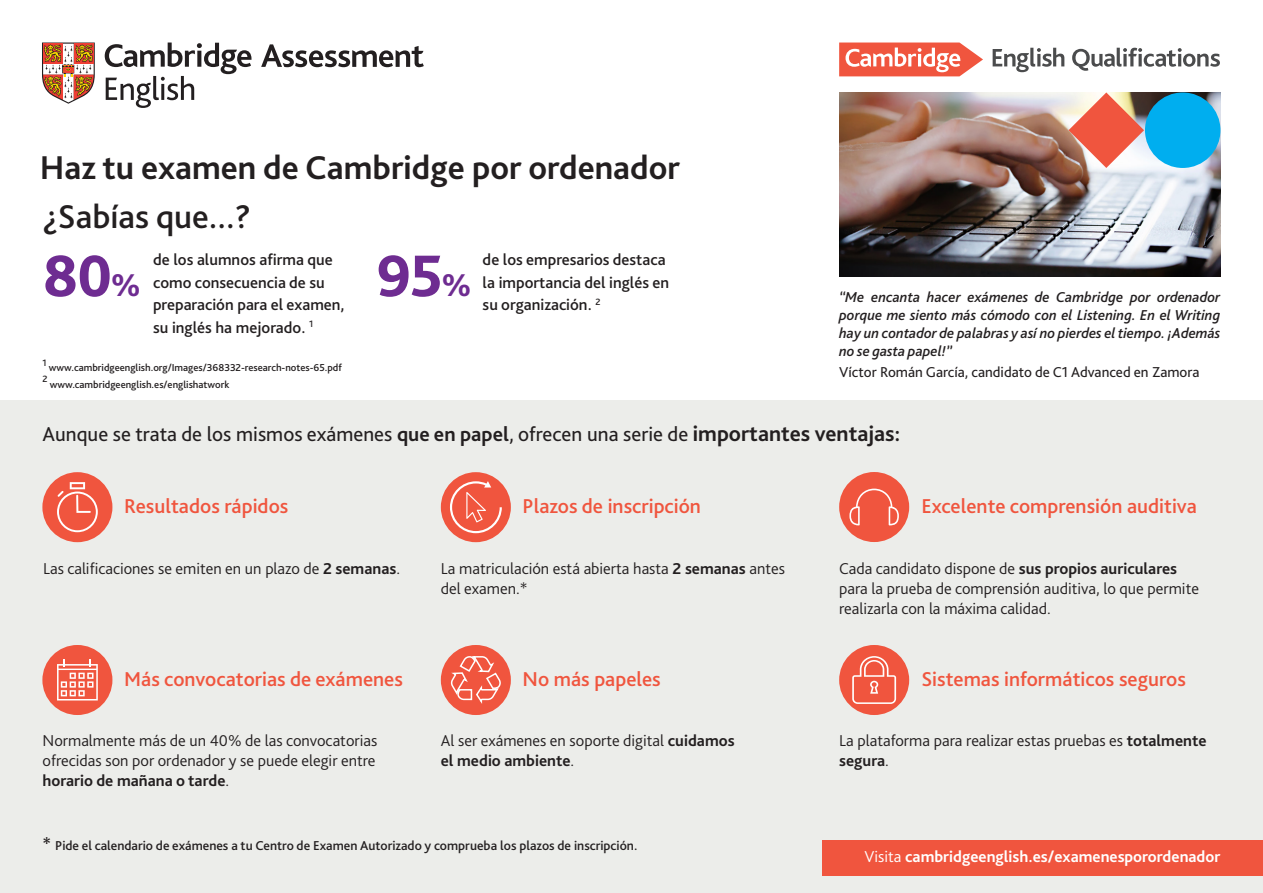
<style>
.page{position:relative;width:1263px;height:893px;background:#fff}
.page>*{position:absolute;margin:0;border:0;box-sizing:border-box;transform-origin:0 0}
.t1{font:800 61.5px "Bliss Pro";color:#6e2c91}
.t2{font:700 34.5px "Bliss Pro";color:#231f20}
.t3{font:500 34.5px "Bliss Pro";color:#231f20}
.t4{font:500 21px "Bliss Pro";color:#f0553e}
.t5{font:21px "Bliss Pro";color:#231f20}
.t6{font:300 16.5px/19.8px "Bliss Pro";color:#231f20}
.t7{font:500 16.5px/22.5px "Bliss Pro";color:#231f20}
.t8{font:700 16.5px "Bliss Pro";color:#fff}
.t9{font:italic 500 15px/18px "Bliss Pro";color:#231f20;text-align:justify}
.t10{font:15px "Bliss Pro";color:#231f20}
.t11{font:500 13.5px "Bliss Pro";color:#231f20}
.t12{font:500 10.5px "Bliss Pro";color:#231f20}
.t13{font:500 9.6px "Bliss Pro";color:#231f20}
.s1{font-size:33px}
.s2{font-weight:700}
.s3{font-weight:700;font-size:22.5px}
.s4{font-size:18px}
.s5{font-weight:300}
</style>
<div class="page">
<div style="left:0;top:400px;width:1263px;height:493px;background:#ecedea"></div>
<svg style="left:993px;top:48px;width:71px;height:24px"></svg>
<svg style="left:1072px;top:48px;width:148px;height:23px"></svg>
<svg style="left:839px;top:43px;width:144px;height:33px"></svg>
<svg style="left:261px;top:44px;width:163px;height:23px"></svg>
<svg style="left:105px;top:43px;width:146px;height:65px"></svg>
<svg style="left:42px;top:43px;width:53px;height:61px"></svg>
<div style="left:839px;top:472px;width:70px;height:70px;background:#f0553e;border-radius:50%"></div>
<svg style="left:849px;top:489px;width:50px;height:36px"></svg>
<div style="left:42px;top:645px;width:70px;height:70px;background:#f0553e;border-radius:50%"></div>
<svg style="left:57px;top:659px;width:41px;height:41px"></svg>
<div style="left:839px;top:645px;width:70px;height:70px;background:#f0553e;border-radius:50%"></div>
<svg style="left:852px;top:656px;width:44px;height:48px"></svg>
<div style="left:42px;top:472px;width:70px;height:70px;background:#f0553e;border-radius:50%"></div>
<svg style="left:57px;top:482px;width:41px;height:50px"></svg>
<div style="left:441px;top:645px;width:70px;height:70px;background:#f0553e;border-radius:50%"></div>
<svg style="left:449px;top:655px;width:53px;height:51px"></svg>
<div style="left:441px;top:472px;width:70px;height:70px;background:#f0553e;border-radius:50%"></div>
<svg style="left:450px;top:481px;width:52px;height:52px"></svg>
<div style="left:822px;top:840px;width:441px;height:35px;background:#f0553e"></div>
<img style="left:839px;top:92px;width:381px;height:185px">
<svg style="left:1068px;top:92px;width:76px;height:76px"></svg>
<div style="left:1145px;top:92px;width:75px;height:76px;background:#00aeef;border-radius:50%"></div>
<h2 class="t2" style="left:40px;top:146px;width:642px">Haz tu examen de Cambridge por ordenador</h2>
<h2 class="t3" style="left:43px;top:195px;width:210px">¿Sabías que...?</h2>
<p class="t7" style="left:153px;top:248px;width:193px">de los alumnos afirma que como consecuencia de su preparación para el examen, su inglés ha mejorado. <sup>1</sup></p>
<h1 class="t1" style="left:43px;top:238px;width:100px">80<span class="s1">%</span></h1>
<h1 class="t1" style="left:376px;top:238px;width:97px">95<span class="s1">%</span></h1>
<p class="t13" style="left:43px;top:356px;width:6px">1</p>
<p class="t12" style="left:49px;top:361px;width:295px">www.cambridgeenglish.org/Images/368332-research-notes-65.pdf</p>
<p class="t13" style="left:43px;top:373px;width:7px">2</p>
<p class="t12" style="left:50px;top:378px;width:181px">www.cambridgeenglish.es/englishatwork</p>
<p class="t7" style="left:483px;top:248px;width:188px">de los empresarios destaca la importancia del inglés en su organización.</p>
<p class="t13" style="left:595px;top:296px;width:7px">2</p>
<p class="t9" style="left:839px;top:288px;width:383px">“Me encanta hacer exámenes de Cambridge por ordenador porque me siento más cómodo con el Listening. En el Writing hay un contador de palabras y así no pierdes el tiempo. ¡Además no se gasta papel!”</p>
<p class="t10" style="left:839px;top:362px;width:362px">Víctor Román García, candidato de C1 Advanced en Zamora</p>
<p class="t5" style="left:43px;top:421px;width:859px">Aunque se trata de los mismos exámenes <span class="s2">que en papel</span>, ofrecen una serie de <span class="s3">importantes ventajas:</span></p>
<p class="t4" style="left:124px;top:493px;width:166px">Resultados rápidos</p>
<p class="t4" style="left:522px;top:493px;width:180px">Plazos de inscripción</p>
<p class="t4" style="left:921px;top:493px;width:277px">Excelente comprensión auditiva</p>
<p class="t6" style="left:43px;top:559px;width:358px">Las calificaciones se emiten en un plazo de <span class="s2">2 semanas</span>.</p>
<p class="t6" style="left:441px;top:559px;width:346px">La matriculación está abierta hasta <span class="s2">2 semanas</span> antes del examen.*</p>
<p class="t6" style="left:839px;top:559px;width:361px">Cada candidato dispone de <span class="s2">sus propios auriculares </span>para la prueba de comprensión auditiva, lo que permite realizarla con la máxima calidad.</p>
<p class="t4" style="left:124px;top:666px;width:280px">Más convocatorias de exámenes</p>
<p class="t4" style="left:522px;top:666px;width:140px">No más papeles</p>
<p class="t4" style="left:921px;top:666px;width:266px">Sistemas informáticos seguros</p>
<p class="t6" style="left:43px;top:730px;width:336px;text-align:justify">Normalmente más de un 40% de las convocatorias ofrecidas son por ordenador y se puede elegir entre <span class="s2">horario de mañana o tarde</span>.</p>
<p class="t6" style="left:839px;top:730px;width:369px">La plataforma para realizar estas pruebas es <span class="s2">totalmente segura</span>.</p>
<p class="t6" style="left:441px;top:730px;width:295px">Al ser exámenes en soporte digital <span class="s2">cuidamos el medio ambiente</span>.</p>
<p class="t11" style="left:43px;top:838px;width:596px"><span class="s4">*</span> Pide el calendario de exámenes a tu Centro de Examen Autorizado y comprueba los plazos de inscripción.</p>
<p class="t8" style="left:864px;top:847px;width:357px"><span class="s5">Visita</span> cambridgeenglish.es/examenesporordenador</p>
</div>
